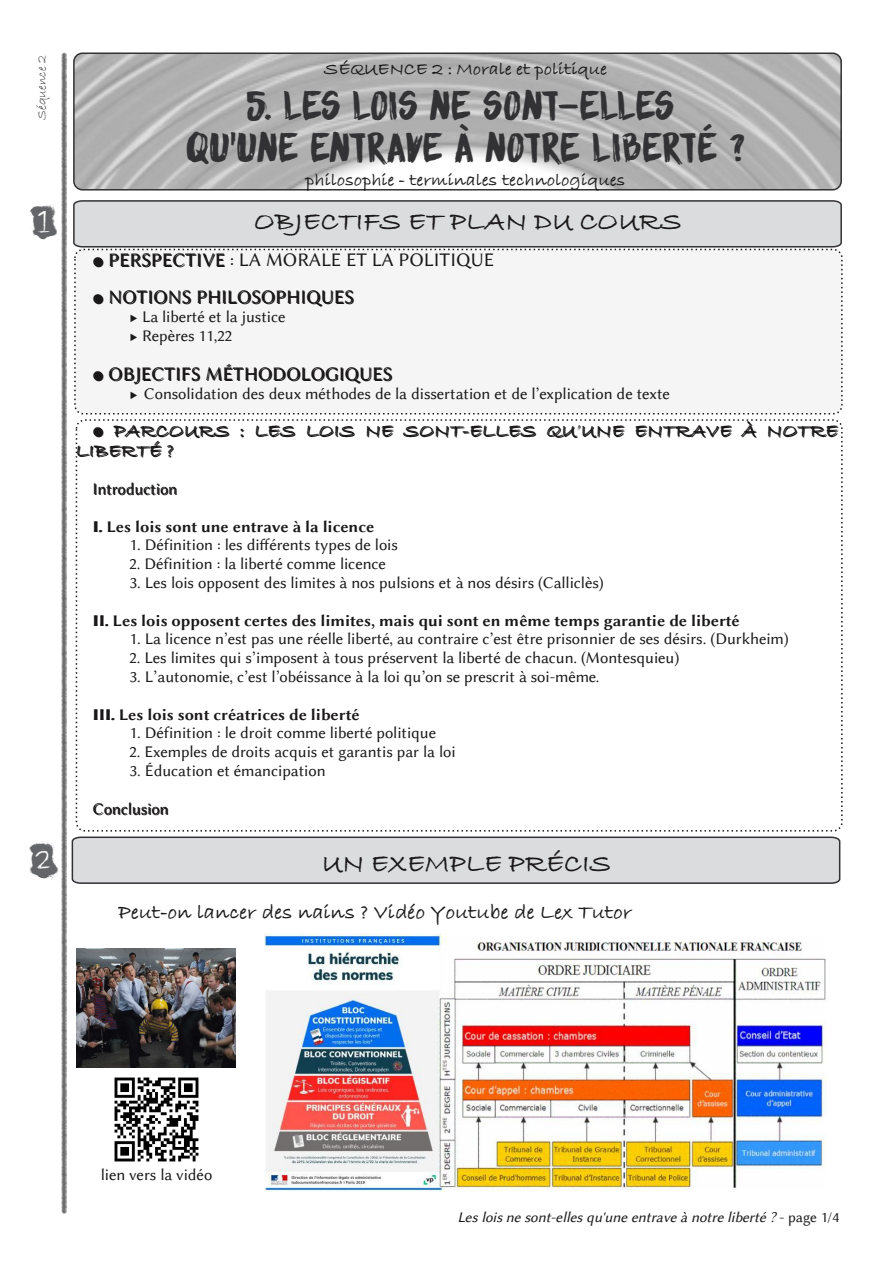
<style>
.page{position:relative;width:893px;height:1263px;background:#fff}
.page>*{position:absolute;margin:0;border:0;box-sizing:border-box;transform-origin:0 0}
.t1{font:36px/42px "DK Sensory Overload";letter-spacing:-.04em;color:#323133;text-align:center}
.t2{font:33px "Coffee";color:#636568}
.t3{font:27px "Bradley Hand IT Cbold";color:#1a1818}
.t4{font:21px "Bradley Hand IT Cbold";letter-spacing:-.005em;color:#1a1818}
.t5{font:19.5px "Lin Biolinum";color:#1a1818}
.t6{font:19.5px/19.8px "Bradley Hand IT Cbold";letter-spacing:-.005em;color:#1a1818}
.t7{font:18px "Bradley Hand IT Cbold";letter-spacing:-.005em;color:#1a1818}
.t8{font:16.5px/18.8px "Lin Biolinum";letter-spacing:-.005em;color:#1a1818}
.t9{font:16.5px "Lin Biolinum B";color:#1a1818}
.t10{font:15px "Lin Biolinum Slanted";letter-spacing:-.005em;color:#1a1818}
.t11{font:13.5px "Bradley Hand ITC";color:#1a1818}
.s1{font-family:"Lin Biolinum"}
</style>
<div class="page">
<img style="left:74px;top:53px;width:767px;height:137px;border-radius:9px">
<div style="left:73px;top:52px;width:769px;height:138px;border:2px solid #323133;border-radius:9px"></div>
<img style="left:62px;top:53px;width:4px;height:1160px;border-radius:3px">
<svg style="left:73px;top:200px;width:769px;height:48px;background:#d0d1d2"></svg>
<div style="left:75px;top:249px;width:767px;height:165px;background:#f5f5f5;border-radius:9px"></div>
<div style="left:74px;top:249px;width:769px;height:165px;border:2px dashed #1a1818;border-radius:9px"></div>
<div style="left:76px;top:419px;width:767px;height:412px;border:2px dashed #1a1818;border-radius:9px"></div>
<svg style="left:71px;top:836px;width:770px;height:48px;background:#d0d1d2"></svg>
<img style="left:104px;top:1067px;width:106px;height:95px">
<img style="left:77px;top:948px;width:158px;height:119px">
<img style="left:265px;top:934px;width:562px;height:257px">
<p class="t11" style="left:34px;top:120px;width:66px;rotate:-90deg">Séquence 2</p>
<p class="t7" style="left:324px;top:58px;width:285px">SÉQUENCE 2 : Morale et politique</p>
<h1 class="t1" style="left:186px;top:87px;width:561px">5. LES LOIS NE SONT-ELLES<br>QU'UNE ENTRAVE À NOTRE LIBERTÉ ?</h1>
<p class="t7" style="left:305px;top:169px;width:321px">philosophie - terminales technologiques</p>
<h2 class="t2" style="left:35px;top:201px;width:19px">1</h2>
<h3 class="t3" style="left:254px;top:206px;width:430px">OBJECTIFS ET PLAN DU COURS</h3>
<p class="t5" style="left:94px;top:248px;width:402px">● PERSPECTIVE : LA MORALE ET LA POLITIQUE</p>
<p class="t5" style="left:94px;top:287px;width:263px">● NOTIONS PHILOSOPHIQUES</p>
<p class="t8" style="left:130px;top:307px;width:158px">▶ La liberté et la justice ▶ Repères 11,22</p>
<p class="t5" style="left:94px;top:363px;width:301px">● OBJECTIFS MÉTHODOLOGIQUES</p>
<p class="t8" style="left:130px;top:384px;width:542px">▶ Consolidation des deux méthodes de la dissertation et de l’explication de texte</p>
<p class="t6" style="left:77px;top:423px;width:764px;text-indent:17px"><span class="s1">●</span> PARCOURS : LES LOIS NE SONT-ELLES QU’UNE ENTRAVE À NOTRE<br>LIBERTÉ ?</p>
<p class="t8" style="left:93px;top:480px;width:86px">Introduction</p>
<p class="t9" style="left:93px;top:517px;width:282px">I. Les lois sont une entrave à la licence</p>
<p class="t8" style="left:130px;top:536px;width:270px">1. Définition : les différents types de lois</p>
<p class="t8" style="left:130px;top:554px;width:258px">2. Définition : la liberté comme licence</p>
<p class="t8" style="left:130px;top:573px;width:476px">3. Les lois opposent des limites à nos pulsions et à nos désirs (Calliclès)</p>
<p class="t9" style="left:93px;top:611px;width:648px">II. Les lois opposent certes des limites, mais qui sont en même temps garantie de liberté</p>
<p class="t8" style="left:130px;top:630px;width:661px">1. La licence n’est pas une réelle liberté, au contraire c’est être prisonnier de ses désirs. (Durkheim)</p>
<p class="t8" style="left:130px;top:648px;width:551px">2. Les limites qui s’imposent à tous préservent la liberté de chacun. (Montesquieu)</p>
<p class="t8" style="left:130px;top:667px;width:471px">3. L’autonomie, c’est l’obéissance à la loi qu’on se prescrit à soi-même.</p>
<p class="t9" style="left:93px;top:705px;width:268px">III. Les lois sont créatrices de liberté</p>
<p class="t8" style="left:130px;top:724px;width:308px">1. Définition : le droit comme liberté politique</p>
<p class="t8" style="left:130px;top:742px;width:328px">2. Exemples de droits acquis et garantis par la loi</p>
<p class="t8" style="left:130px;top:761px;width:198px">3. Éducation et émancipation</p>
<p class="t8" style="left:93px;top:800px;width:77px">Conclusion</p>
<h2 class="t2" style="left:34px;top:839px;width:20px">2</h2>
<h3 class="t3" style="left:322px;top:848px;width:291px">UN EXEMPLE PRÉCIS</h3>
<p class="t4" style="left:118px;top:901px;width:515px">Peut-on lancer des nains ? Vidéo Youtube de Lex Tutor</p>
<p class="t8" style="left:101px;top:1165px;width:113px">lien vers la vidéo</p>
<p class="t10" style="left:457px;top:1209px;width:383px">Les lois ne sont-elles qu'une entrave à notre liberté ? <span class="s1">- page 1/4</span></p>
</div>
